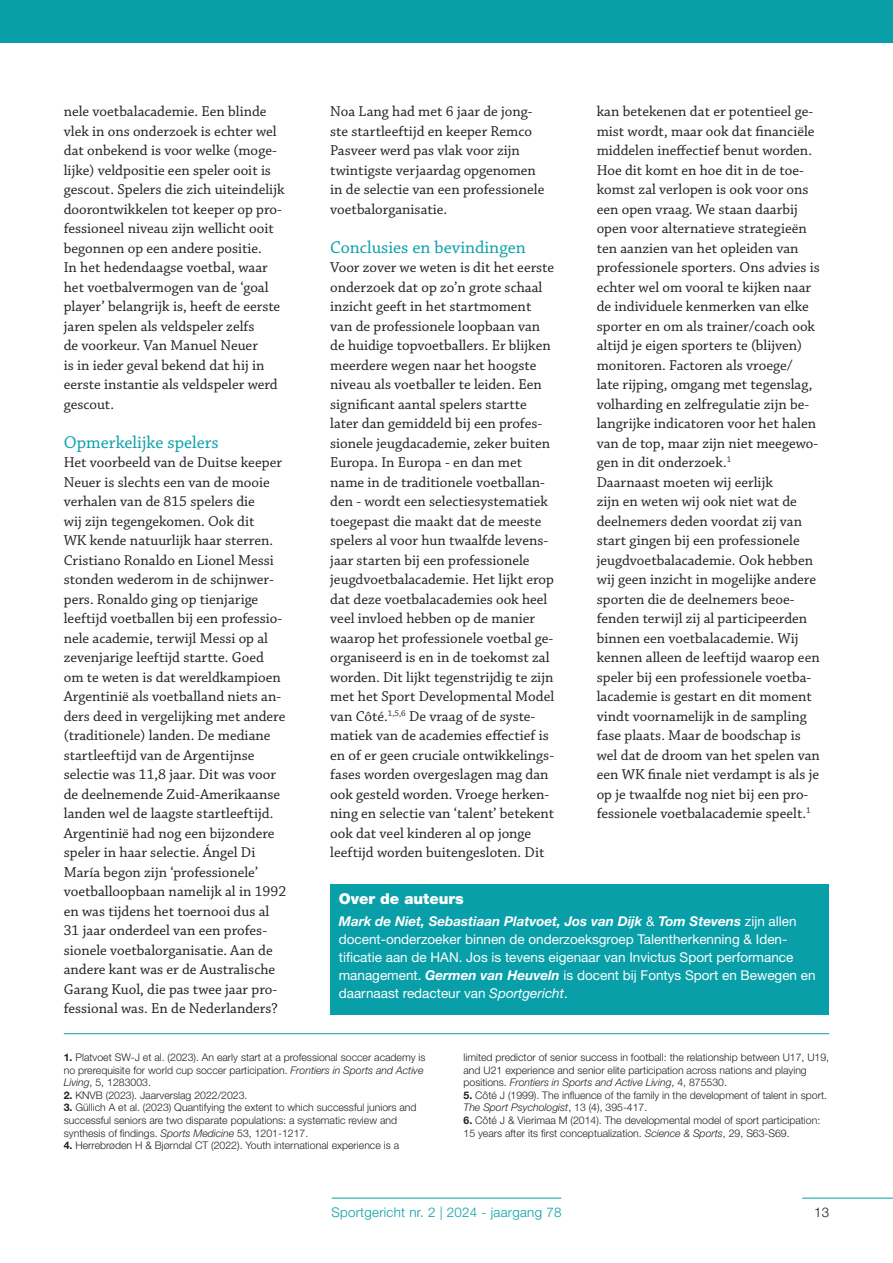
<style>
.page{position:relative;width:893px;height:1263px;background:#fff}
.page>*{position:absolute;margin:0;border:0;box-sizing:border-box;transform-origin:0 0}
.t1{font:18px "Chaparral Pro";color:#089fa9}
.t2{font:15px/19.5px "Chaparral Pro";color:#231f20}
.t3{font:900 15px "Helvetica Neue LT Std";color:#fff}
.t4{font:13.5px/18px "Helvetica Neue LT Std";color:#fff}
.t5{font:300 13.35px "Helvetica Neue LT Std";letter-spacing:.02em;color:#089fa9}
.t6{font:300 13.35px "Helvetica Neue LT Std";color:#231f20}
.t7{font:300 10.5px/12.6px "Helvetica Neue LT Std";color:#231f20}
.s1{font-weight:700;font-style:italic}
.s2{font-style:italic}
.s3{font-weight:700}
</style>
<div class="page">
<div style="left:0;top:0;width:893px;height:43px;background:#089fa9"></div>
<hr style="left:332px;top:1198px;width:229px;height:1px;background:#089fa9">
<hr style="left:802px;top:1198px;width:91px;height:1px;background:#089fa9">
<div style="left:330px;top:884px;width:499px;height:131px;background:#089fa9"></div>
<hr style="left:64px;top:1033px;width:765px;height:1px;background:#089fa9">
<p class="t2" style="left:64px;top:102px;width:222px">nele voetbalacademie. Een blinde vlek in ons onderzoek is echter wel dat onbekend is voor welke (moge&shy;lijke) veldpositie een speler ooit is gescout. Spelers die zich uiteindelijk doorontwikkelen tot keeper op pro&shy;fessioneel niveau zijn wellicht ooit begonnen op een andere positie.<br>In het hedendaagse voetbal, waar het voetbalvermogen van de ‘goal player’ belangrijk is, heeft de eerste jaren spelen als veldspeler zelfs<br>de voorkeur. Van Manuel Neuer<br>is in ieder geval bekend dat hij in eerste instantie als veldspeler werd gescout.</p>
<p class="t1" style="left:64px;top:432px;width:156px">Opmerkelijke spelers</p>
<p class="t2" style="left:64px;top:453px;width:224px">Het voorbeeld van de Duitse keeper Neuer is slechts een van de mooie verhalen van de 815 spelers die<br>wij zijn tegengekomen. Ook dit<br>WK kende natuurlijk haar sterren.<br>Cristiano Ronaldo en Lionel Messi stonden wederom in de schijnwer&shy;pers. Ronaldo ging op tienjarige leeftijd voetballen bij een professio&shy;nele academie, terwijl Messi op al zevenjarige leeftijd startte. Goed om te weten is dat wereldkampioen Argentinië als voetballand niets an&shy;ders deed in vergelijking met andere (traditionele) landen. De mediane startleeftijd van de Argentijnse selectie was 11,8 jaar. Dit was voor de deelnemende Zuid-Amerikaanse landen wel de laagste startleeftijd.<br>Argentinië had nog een bijzondere speler in haar selectie. Ángel Di María begon zijn ‘professionele’ voetballoopbaan namelijk al in 1992 en was tijdens het toernooi dus al 31 jaar onderdeel van een profes&shy;sionele voetbalorganisatie. Aan de andere kant was er de Australische Garang Kuol, die pas twee jaar pro&shy;fessional was. En de Nederlanders?</p>
<p class="t2" style="left:330px;top:102px;width:216px">Noa Lang had met 6 jaar de jong&shy;ste startleeftijd en keeper Remco<br>Pasveer werd pas vlak voor zijn twintigste verjaardag opgenomen in de selectie van een professionele voetbalorganisatie.</p>
<p class="t1" style="left:330px;top:237px;width:197px">Conclusies en bevindingen</p>
<p class="t2" style="left:330px;top:258px;width:225px">Voor zover we weten is dit het eerste onderzoek dat op zo’n grote schaal inzicht geeft in het startmoment van de professionele loopbaan van de huidige topvoetballers. Er blijken meerdere wegen naar het hoogste niveau als voetballer te leiden. Een significant aantal spelers startte later dan gemiddeld bij een profes&shy;sionele jeugdacademie, zeker buiten Europa. In Europa - en dan met name in de traditionele voetballan&shy;den - wordt een selectiesystematiek toegepast die maakt dat de meeste spelers al voor hun twaalfde levens&shy;jaar starten bij een professionele jeugdvoetbalacademie. Het lijkt erop dat deze voetbalacademies ook heel veel invloed hebben op de manier waarop het professionele voetbal ge&shy;organiseerd is en in de toekomst zal worden. Dit lijkt tegenstrijdig te zijn met het Sport Developmental Model van Côté.<sup>1,5,6</sup> De vraag of de syste&shy;matiek van de academies effectief is en of er geen cruciale ontwikkelings&shy;fases worden overgeslagen mag dan ook gesteld worden. Vroege herken&shy;ning en selectie van ‘talent’ betekent ook dat veel kinderen al op jonge leeftijd worden buitengesloten. Dit</p>
<p class="t2" style="left:597px;top:102px;width:224px">kan betekenen dat er potentieel ge&shy;mist wordt, maar ook dat financiële middelen ineffectief benut worden.<br>Hoe dit komt en hoe dit in de toe&shy;komst zal verlopen is ook voor ons een open vraag. We staan daarbij open voor alternatieve strategieën ten aanzien van het opleiden van professionele sporters. Ons advies is echter wel om vooral te kijken naar de individuele kenmerken van elke sporter en om als trainer/coach ook altijd je eigen sporters te (blijven) monitoren. Factoren als vroege/<br>late rijping, omgang met tegenslag, volharding en zelfregulatie zijn be&shy;langrijke indicatoren voor het halen van de top, maar zijn niet meegewo&shy;gen in dit onderzoek.<sup>1</sup></p>
<p class="t2" style="left:597px;top:473px;width:225px">Daarnaast moeten wij eerlijk<br>zijn en weten wij ook niet wat de deelnemers deden voordat zij van start gingen bij een professionele jeugdvoetbalacademie. Ook hebben wij geen inzicht in mogelijke andere sporten die de deelnemers beoe&shy;fenden terwijl zij al participeerden binnen een voetbalacademie. Wij kennen alleen de leeftijd waarop een speler bij een professionele voetba&shy;lacademie is gestart en dit moment vindt voornamelijk in de sampling fase plaats. Maar de boodschap is wel dat de droom van het spelen van een WK finale niet verdampt is als je op je twaalfde nog niet bij een pro&shy;fessionele voetbalacademie speelt.<sup>1</sup></p>
<p class="t3" style="left:339px;top:890px;width:127px">Over de auteurs</p>
<p class="t4" style="left:339px;top:912px;width:478px"><span class="s1">Mark de Niet, Sebastiaan Platvoet, Jos van Dijk</span> &amp; <span class="s1">Tom Stevens</span> zijn allen docent-onderzoeker binnen de onderzoeksgroep Talentherkenning &amp; Iden&shy;tificatie aan de HAN. Jos is tevens eigenaar van Invictus Sport performance management. <span class="s1">Germen van Heuveln</span> is docent bij Fontys Sport en Bewegen en daarnaast redacteur van <span class="s2">Sportgericht</span>.</p>
<p class="t7" style="left:64px;top:1051px;width:363px"><span class="s3">1.</span> Platvoet SW-J et al. (2023). An early start at a professional soccer academy is no prerequisite for world cup soccer participation. <span class="s2">Frontiers in Sports and Active<br>Living</span>, 5, 1283003.</p>
<p class="t7" style="left:64px;top:1088px;width:185px"><span class="s3">2.</span> KNVB (2023). Jaarverslag 2022/2023.</p>
<p class="t7" style="left:64px;top:1101px;width:354px"><span class="s3">3.</span> Güllich A et al. (2023) Quantifying the extent to which successful juniors and successful seniors are two disparate populations: a systematic review and synthesis of findings. <span class="s2">Sports Medicine</span> 53, 1201-1217.</p>
<p class="t7" style="left:64px;top:1139px;width:337px"><span class="s3">4.</span> Herrebrøden H &amp; Bjørndal CT (2022). Youth international experience is a</p>
<p class="t7" style="left:463px;top:1051px;width:367px">limited predictor of senior success in football: the relationship between U17, U19, and U21 experience and senior elite participation across nations and playing positions. <span class="s2">Frontiers in Sports and Active Living</span>, 4, 875530.</p>
<p class="t7" style="left:463px;top:1088px;width:365px"><span class="s3">5.</span> Côté J (1999). The influence of the family in the development of talent in sport.<br><span class="s2">The Sport Psychologist</span>, 13 (4), 395-417.</p>
<p class="t7" style="left:463px;top:1114px;width:358px"><span class="s3">6.</span> Côté J &amp; Vierimaa M (2014). The developmental model of sport participation:<br>15 years after its first conceptualization. <span class="s2">Science &amp; Sports</span>, 29, S63-S69.</p>
<p class="t5" style="left:331px;top:1204px;width:232px">Sportgericht nr. 2 | 2024 - jaargang 78</p>
<p class="t6" style="left:814px;top:1204px;width:17px">13</p>
</div>
